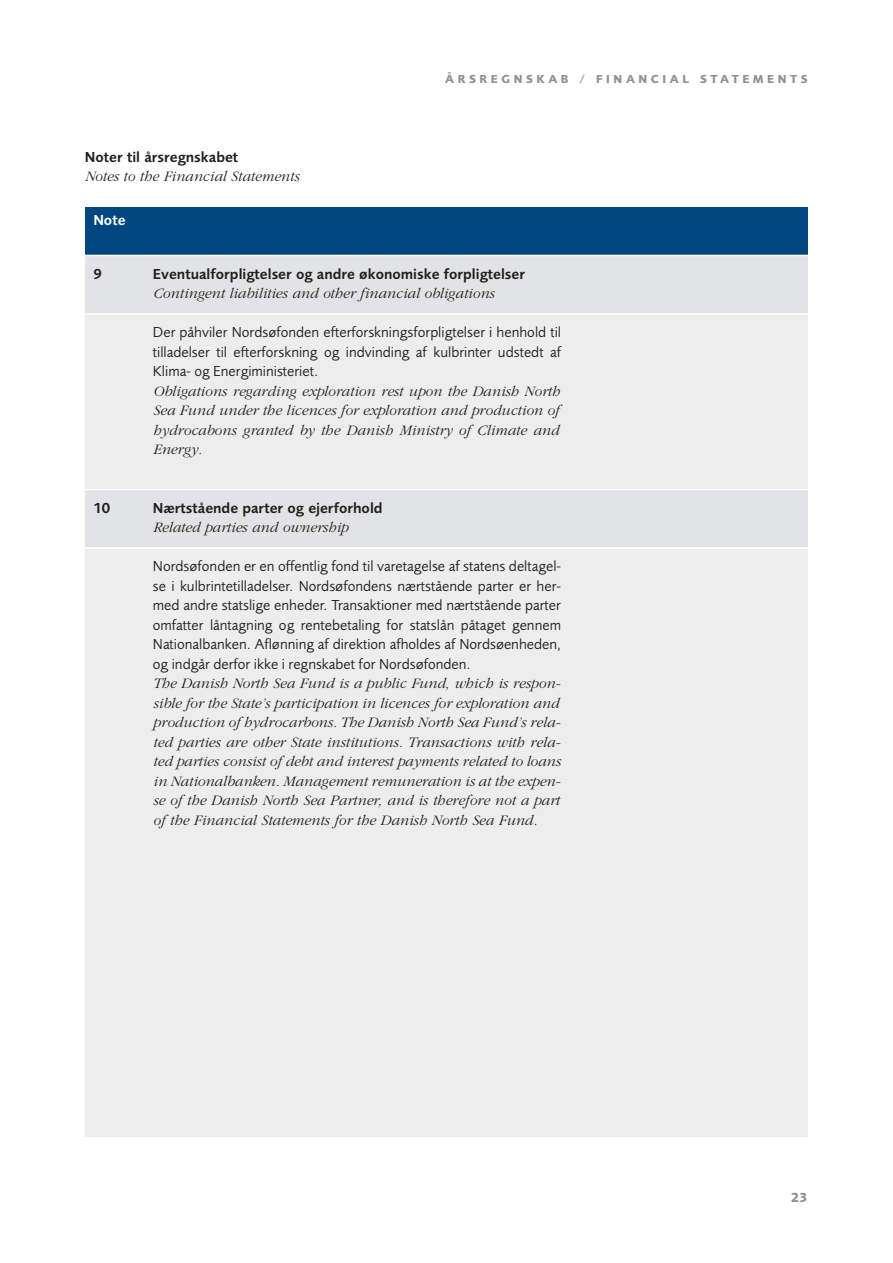
<style>
.page{position:relative;width:893px;height:1263px;background:#fff}
.page>*{position:absolute;margin:0;border:0;box-sizing:border-box;transform-origin:0 0}
.t1{font:italic 300 15px/19.5px "Garamond";color:#231f20;text-align:justify}
.t2{font:15px/19.5px "Foundry Sans";color:#231f20;text-align:justify}
.t3{font:600 15px "Foundry Sans";color:#231f20}
.t4{font:600 15px "Foundry Sans";color:#fff}
.t5{font:700 13.5px "Foundry Sans";color:#919194}
.t6{font:700 12px "Foundry Sans";letter-spacing:.3em;color:#919194}
</style>
<div class="page">
<div style="left:85px;top:255px;width:723px;height:882px;background:#ededee"></div>
<div style="left:85px;top:255px;width:723px;height:59px;background:#e2e3e4"></div>
<div style="left:85px;top:207px;width:723px;height:48px;background:#00467f"></div>
<hr style="left:81px;top:255px;width:730px;height:1px;background:#fff">
<hr style="left:81px;top:313px;width:730px;height:2px;background:#fff">
<div style="left:85px;top:489px;width:723px;height:59px;background:#e2e3e4"></div>
<hr style="left:81px;top:489px;width:730px;height:1px;background:#fff">
<hr style="left:81px;top:547px;width:730px;height:2px;background:#fff">
<p class="t3" style="left:85px;top:151px;width:155px">Noter til årsregnskabet</p>
<p class="t1" style="left:85px;top:168px;width:216px">Notes to the Financial Statements</p>
<p class="t4" style="left:93px;top:215px;width:34px">Note</p>
<p class="t6" style="left:445px;top:74px;width:364px">ÅRSREGNSKAB / FINANCIAL STATEMENTS</p>
<p class="t3" style="left:93px;top:268px;width:10px">9</p>
<p class="t3" style="left:153px;top:268px;width:374px">Eventualforpligtelser og andre økonomiske forpligtelser</p>
<p class="t1" style="left:153px;top:285px;width:343px">Contingent liabilities and other financial obligations</p>
<p class="t2" style="left:153px;top:324px;width:410px">Der påhviler Nordsøfonden efterforskningsforpligtelser i henhold til tilladelser til efterforskning og indvinding af kulbrinter udstedt af Klima- og Energiministeriet.</p>
<p class="t1" style="left:153px;top:382px;width:408px">Obligations regarding exploration rest upon the Danish North Sea Fund under the licences for exploration and production of hydrocabons granted by the Danish Ministry of Climate and Energy.</p>
<p class="t3" style="left:93px;top:502px;width:19px">10</p>
<p class="t3" style="left:153px;top:502px;width:231px">Nærtstående parter og ejerforhold</p>
<p class="t1" style="left:153px;top:519px;width:197px">Related parties and ownership</p>
<p class="t2" style="left:153px;top:558px;width:410px">Nordsøfonden er en offentlig fond til varetagelse af statens deltagel&shy;se i kulbrintetilladelser. Nordsøfondens nærtstående parter er her&shy;med andre statslige enheder. Transaktioner med nærtstående parter omfatter låntagning og rentebetaling for statslån påtaget gennem Nationalbanken. Aflønning af direktion afholdes af Nordsøenheden, og indgår derfor ikke i regnskabet for Nordsøfonden.</p>
<p class="t1" style="left:153px;top:675px;width:409px">The Danish North Sea Fund is a public Fund, which is respon&shy;sible for the State’s participation in licences for exploration and production of hydrocarbons. The Danish North Sea Fund’s rela&shy;ted parties are other State institutions. Transactions with rela&shy;ted parties consist of debt and interest payments related to loans in Nationalbanken. Management remuneration is at the expen&shy;se of the Danish North Sea Partner, and is therefore not a part of the Financial Statements for the Danish North Sea Fund.</p>
<p class="t5" style="left:791px;top:1193px;width:18px">23</p>
</div>
